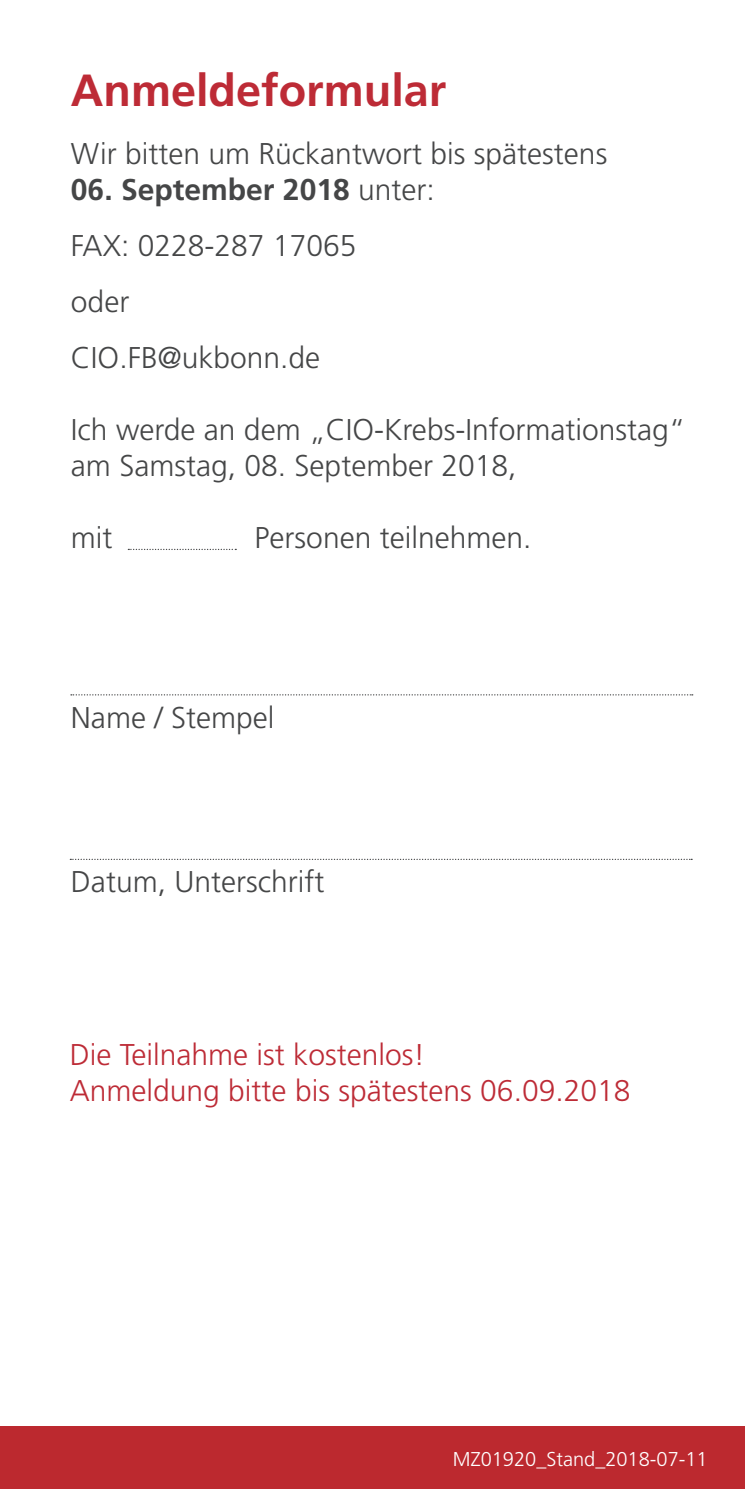
<style>
.page{position:relative;width:745px;height:1489px;background:#fff}
.page>*{position:absolute;margin:0;border:0;box-sizing:border-box;transform-origin:0 0}
.t1{font:700 45px "Frutiger";color:#bd2b36}
.t2{font:300 30px/56px "Frutiger";color:#454647}
.t3{font:300 30px/36px "Frutiger";color:#bd2b36}
.t4{font:300 20px "Frutiger";color:#fff}
.s1{font-weight:700}
</style>
<div class="page">
<svg style="left:71px;top:694px;width:621px;height:1px"></svg>
<svg style="left:128px;top:549px;width:108px;height:1px"></svg>
<svg style="left:70px;top:858px;width:621px;height:2px"></svg>
<div style="left:0;top:1426px;width:744px;height:62px;background:#bc292f"></div>
<h1 class="t1" style="left:71px;top:64px;width:377px">Anmeldeformular</h1>
<p class="t2" style="left:71px;top:125px;width:537px">Wir bitten um Rückantwort bis spätestens</p>
<p class="t2" style="left:71px;top:161px;width:365px"><span class="s1">06. September 2018</span> unter:<br>FAX: 0228-287 17065<br>oder<br>CIO.FB@ukbonn.de</p>
<p class="t2" style="left:71px;top:411px;width:615px;line-height:36px">Ich werde an dem „CIO-Krebs-Informationstag“ am Samstag, 08. September 2018,</p>
<p class="t2" style="left:71px;top:509px;width:43px">mit</p>
<p class="t2" style="left:254px;top:509px;width:278px">Personen teilnehmen.</p>
<p class="t2" style="left:71px;top:689px;width:205px">Name / Stempel</p>
<p class="t2" style="left:71px;top:853px;width:255px">Datum, Unterschrift</p>
<p class="t3" style="left:70px;top:1036px;width:562px">Die Teilnahme ist kostenlos!<br>Anmeldung bitte bis spätestens 06.09.2018</p>
<p class="t4" style="left:452px;top:1447px;width:256px">MZ01920_Stand_2018-07-11</p>
</div>
